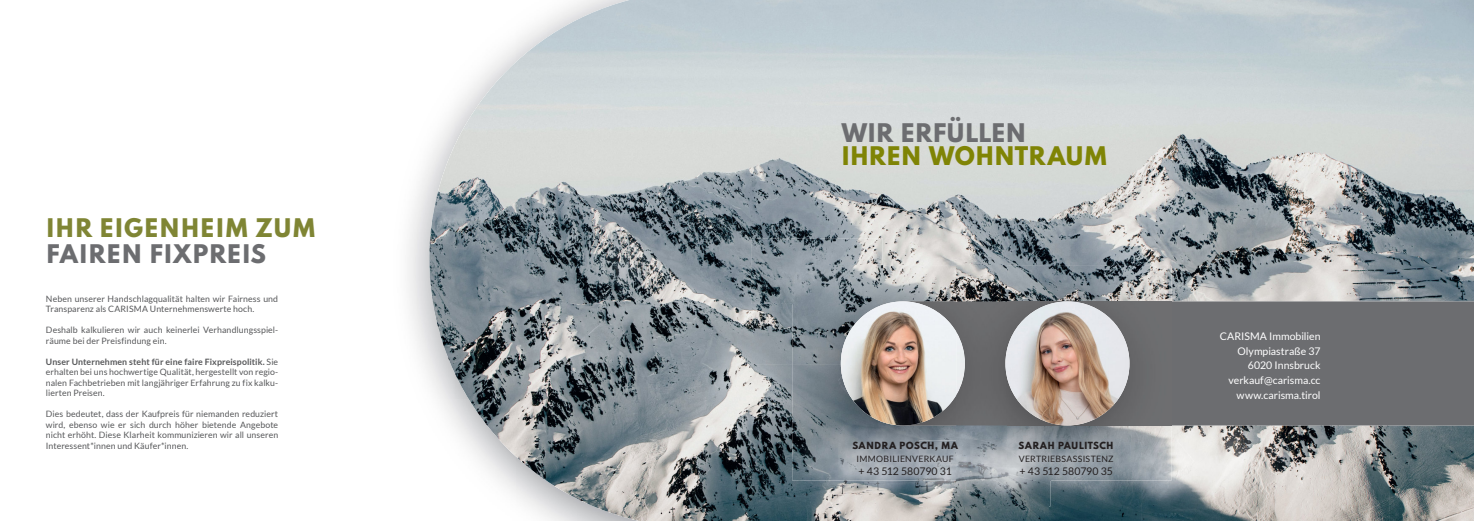
<style>
.page{position:relative;width:1474px;height:521px;background:#fff}
.page>*{position:absolute;margin:0;border:0;box-sizing:border-box;transform-origin:0 0}
.t1{font:800 22.75px "Spartan";letter-spacing:.01em;color:#7f8534}
.t2{font:800 22.75px "Spartan";letter-spacing:-.02em;color:#7f8405}
.t3{font:800 22.75px "Spartan";color:#6c6d70}
.t4{font:800 22.75px "Spartan";letter-spacing:-.02em;color:#6c6d70}
.t5{font:10.5px/14.9px "Lato";color:#fff;text-align:right}
.t6{font:10.5px "Lato";letter-spacing:-.005em;color:#231f20}
.t7{font:8.75px/10.5px "Lato";letter-spacing:.01em;color:#57585a}
.t8{font:8.75px "Lato";letter-spacing:.03em;color:#231f20}
.t9{font:800 8.75px "Spartan";letter-spacing:.025em;color:#231f20}
.s1{font-weight:700}
</style>
<div class="page">
<img style="left:429px;top:0;width:1044px;height:521px">
<img style="left:737px;top:364px;width:61px;height:157px">
<img style="left:1141px;top:425px;width:248px;height:96px">
<img style="left:798px;top:480px;width:125px;height:41px">
<img style="left:1048px;top:480px;width:93px;height:41px">
<img style="left:923px;top:506px;width:125px;height:15px">
<div style="left:1171px;top:301px;width:302px;height:124px;background:#6c6d70"></div>
<img style="left:792px;top:266px;width:214px;height:214px">
<img style="left:910px;top:301px;width:46px;height:124px">
<svg style="left:840px;top:301px;width:125px;height:124px;background:#c8bcb4"></svg>
<img style="left:840px;top:359px;width:68px;height:66px">
<img style="left:956px;top:266px;width:215px;height:35px">
<img style="left:1006px;top:301px;width:165px;height:179px">
<img style="left:956px;top:333px;width:9px;height:61px">
<img style="left:1005px;top:301px;width:124px;height:124px;border-radius:62px">
<img style="left:572px;top:228px;width:132px;height:65px">
<img style="left:919px;top:441px;width:131px;height:65px">
<img style="left:751px;top:238px;width:131px;height:66px">
<img style="left:792px;top:266px;width:90px;height:38px">
<h1 class="t1" style="left:46px;top:211px;width:272px">IHR EIGENHEIM ZUM</h1>
<h1 class="t3" style="left:46px;top:237px;width:222px">FAIREN FIXPREIS</h1>
<p class="t7" style="left:46px;top:293px;width:234px">Neben unserer Handschlagqualität halten wir Fairness und<br>Transparenz als CARISMA Unternehmenswerte hoch.</p>
<p class="t7" style="left:46px;top:325px;width:234px">Deshalb kalkulieren wir auch keinerlei Verhandlungsspiel&shy;räume bei der Preisfindung ein.</p>
<p class="t7" style="left:46px;top:356px;width:234px;text-align:justify"><span class="s1">Unser Unternehmen steht für eine faire Fixpreispolitik.</span> Sie erhalten bei uns hochwertige Qualität, hergestellt von regio&shy;nalen Fachbetrieben mit langjähriger Erfahrung zu fix kalku&shy;lierten Preisen.</p>
<p class="t7" style="left:46px;top:409px;width:234px;text-align:justify">Dies bedeutet, dass der Kaufpreis für niemanden reduziert wird, ebenso wie er sich durch höher bietende Angebote nicht erhöht. Diese Klarheit kommunizieren wir all unseren Interessent*innen und Käufer*innen.</p>
<h1 class="t4" style="left:841px;top:116px;width:187px">WIR ERFÜLLEN</h1>
<h1 class="t2" style="left:841px;top:139px;width:268px">IHREN WOHNTRAUM</h1>
<p class="t9" style="left:852px;top:439px;width:107px">SANDRA POSCH, MA</p>
<p class="t8" style="left:856px;top:454px;width:99px">IMMOBILIENVERKAUF</p>
<p class="t6" style="left:858px;top:465px;width:95px">+ 43 512 580790 31</p>
<p class="t9" style="left:1018px;top:439px;width:97px">SARAH PAULITSCH</p>
<p class="t8" style="left:1018px;top:454px;width:96px">VERTRIEBSASSISTENZ</p>
<p class="t6" style="left:1019px;top:465px;width:95px">+ 43 512 580790 35</p>
<p class="t5" style="left:1219px;top:328px;width:102px">CARISMA Immobilien<br>Olympiastraße 37<br>6020 Innsbruck verkauf@carisma.cc www.carisma.tirol</p>
</div>
